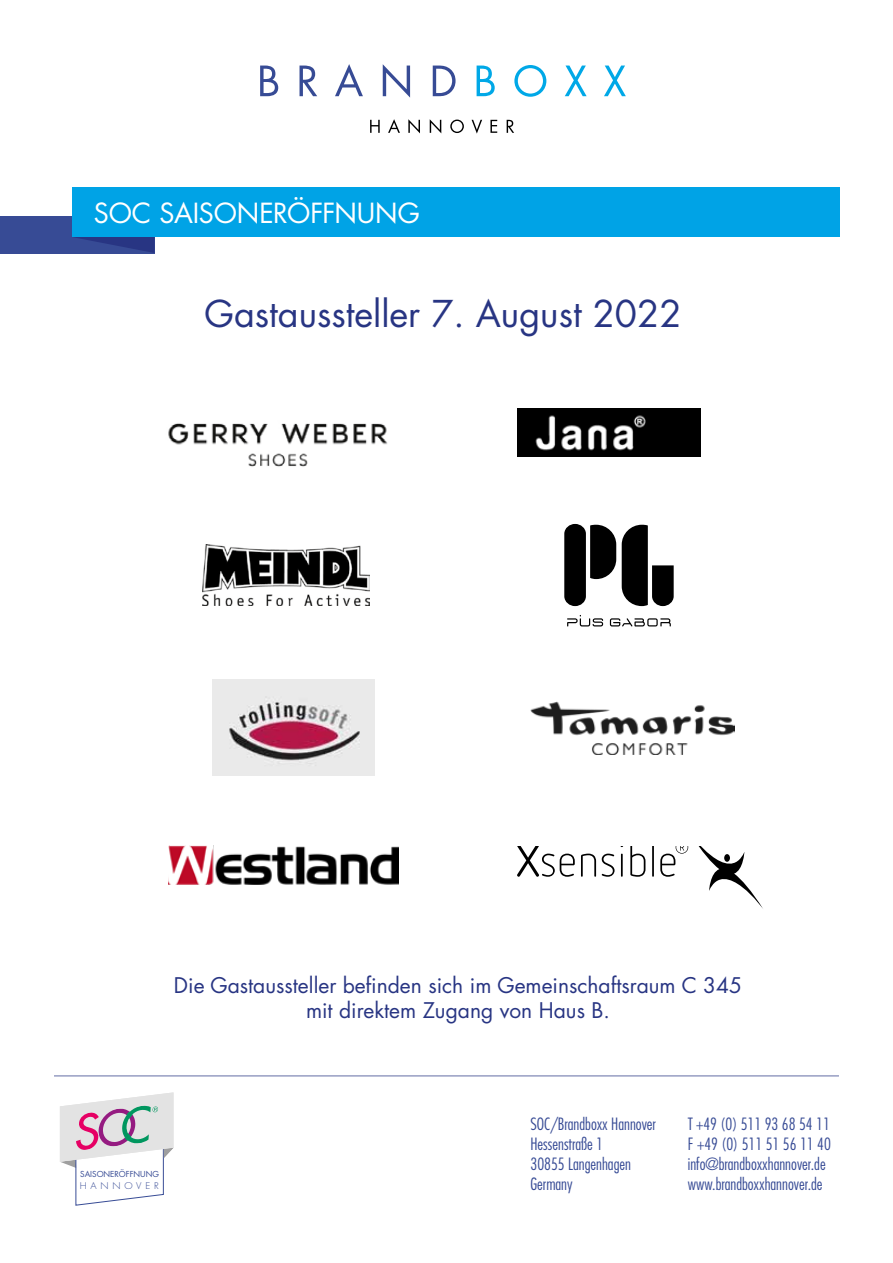
<style>
.page{position:relative;width:893px;height:1263px;background:#fff}
.page>*{position:absolute;margin:0;border:0;box-sizing:border-box;transform-origin:0 0}
.t1{font:36px "Futura LT Pro";color:#283583}
.t2{font:27px "Futura LT Pro";letter-spacing:-.01em;color:#fff}
.t3{font:21px/25.2px "Futura LT Pro";color:#283583;text-align:center}
.t4{font:300 condensed 16.5px/19.8px "Futura LT Pro";color:#374b95}
.t5{font:300 9px "Futura LT Pro";letter-spacing:.39em;color:#374b95;scale:1.08 1}
.t6{font:8.1px "Futura LT Pro";color:#374b95}
</style>
<div class="page">
<svg style="left:260px;top:66px;width:18px;height:30px"></svg>
<svg style="left:299px;top:66px;width:18px;height:30px"></svg>
<svg style="left:335px;top:64px;width:28px;height:32px"></svg>
<svg style="left:383px;top:64px;width:27px;height:34px"></svg>
<svg style="left:433px;top:66px;width:23px;height:30px"></svg>
<svg style="left:477px;top:66px;width:18px;height:30px"></svg>
<svg style="left:514px;top:65px;width:32px;height:32px"></svg>
<svg style="left:565px;top:66px;width:22px;height:30px"></svg>
<svg style="left:604px;top:66px;width:22px;height:30px"></svg>
<svg style="left:370px;top:120px;width:10px;height:13px"></svg>
<svg style="left:388px;top:119px;width:12px;height:14px"></svg>
<svg style="left:408px;top:119px;width:12px;height:14px"></svg>
<svg style="left:430px;top:119px;width:11px;height:14px"></svg>
<svg style="left:450px;top:120px;width:14px;height:13px"></svg>
<svg style="left:472px;top:120px;width:10px;height:14px"></svg>
<svg style="left:490px;top:120px;width:7px;height:13px"></svg>
<svg style="left:507px;top:120px;width:7px;height:13px"></svg>
<div style="left:0;top:216px;width:155px;height:37px;background:#374b95"></div>
<div style="left:72px;top:188px;width:767px;height:49px;background:#00a3e6"></div>
<svg style="left:74px;top:237px;width:81px;height:16px"></svg>
<hr style="left:54px;top:1075px;width:785px;height:1px;background:#283583">
<img style="left:517px;top:408px;width:184px;height:48px">
<svg style="left:622px;top:525px;width:52px;height:81px"></svg>
<svg style="left:564px;top:524px;width:52px;height:82px"></svg>
<svg style="left:567px;top:615px;width:36px;height:11px"></svg>
<svg style="left:610px;top:618px;width:61px;height:8px"></svg>
<img style="left:168px;top:846px;width:231px;height:39px">
<svg style="left:517px;top:846px;width:58px;height:31px"></svg>
<svg style="left:581px;top:854px;width:15px;height:23px"></svg>
<svg style="left:602px;top:854px;width:13px;height:23px"></svg>
<hr style="left:621px;top:854px;width:2px;height:23px;background:#000">
<svg style="left:630px;top:846px;width:15px;height:31px"></svg>
<svg style="left:652px;top:846px;width:2px;height:31px"></svg>
<svg style="left:660px;top:846px;width:103px;height:63px"></svg>
<div style="left:724px;top:854px;width:6px;height:8px;background:#000;border-radius:50%"></div>
<svg style="left:60px;top:1092px;width:113px;height:114px"></svg>
<img style="left:168px;top:423px;width:220px;height:44px">
<img style="left:212px;top:680px;width:162px;height:95px">
<img style="left:530px;top:701px;width:204px;height:53px">
<img style="left:203px;top:545px;width:166px;height:61px">
<h2 class="t2" style="left:94px;top:195px;width:328px">SOC SAISONERÖFFNUNG</h2>
<h1 class="t1" style="left:205px;top:289px;width:478px">Gastaussteller 7. August 2022</h1>
<p class="t3" style="left:174px;top:972px;width:570px">Die Gastaussteller befinden sich im Gemeinschaftsraum C 345 mit direktem Zugang von Haus B.</p>
<p class="t6" style="left:80px;top:1169px;width:80px">SAISONERÖFFNUNG</p>
<p class="t5" style="left:80px;top:1180px;width:75px">HANNOVER</p>
<p class="t4" style="left:530px;top:1114px;width:127px">SOC/Brandboxx Hannover<br>Hessenstraße 1<br>30855 Langenhagen<br>Germany</p>
<p class="t4" style="left:688px;top:1114px;width:145px">T +49 (0) 511 93 68 54 11<br>F +49 (0) 511 51 56 11 40 info@brandboxxhannover.de www.brandboxxhannover.de</p>
</div>
